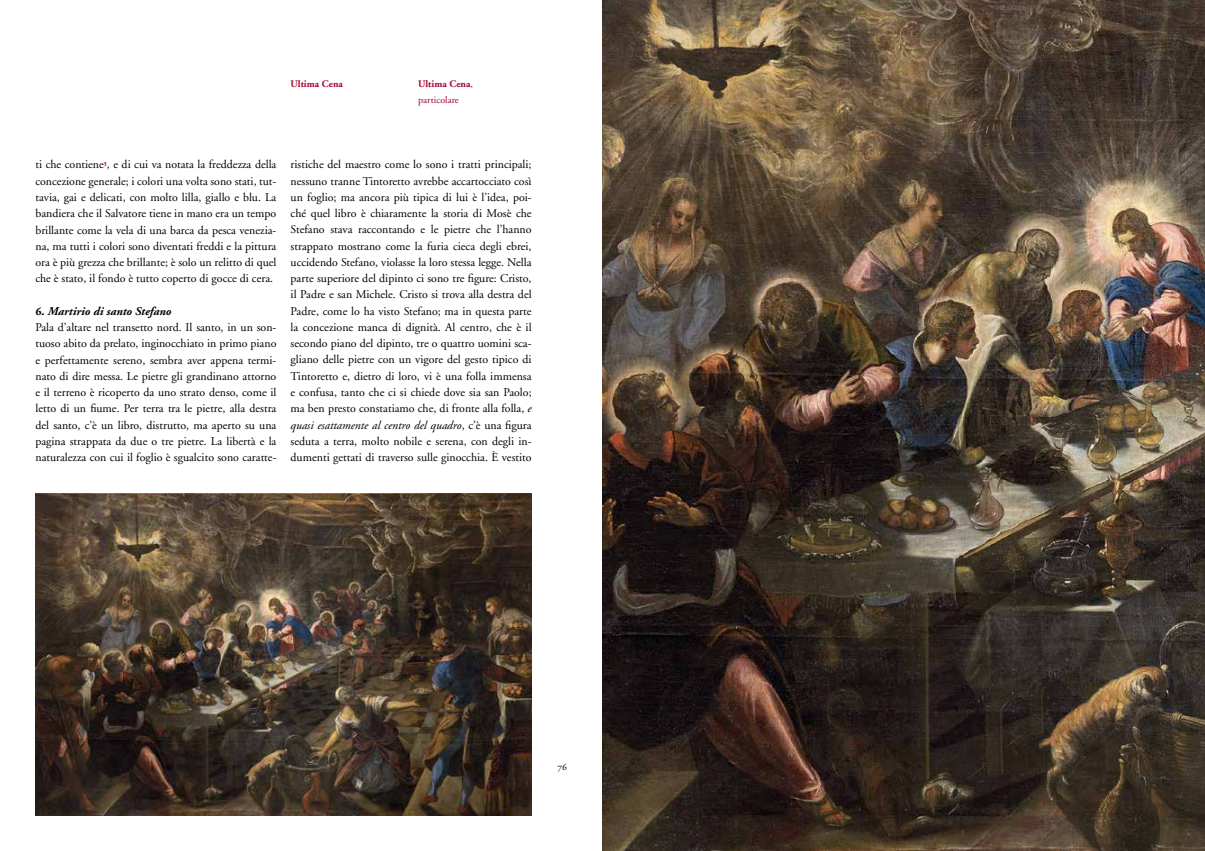
<style>
.page{position:relative;width:1205px;height:851px;background:#fff}
.page>*{position:absolute;margin:0;border:0;box-sizing:border-box;transform-origin:0 0}
.t1{font:11.88px/16.2px "Adobe Garamond";color:#000;text-align:justify}
.t2{font:10px/16.2px "Adobe Garamond";color:#a7032f}
.t3{font:700 10px "Adobe Garamond";color:#a7032f}
.s1{font-weight:700}
.s2{font-family:"Adobe Garamond Bold Os F"}
.s3{font-weight:700;font-style:italic}
.s4{font-style:italic}
</style>
<div class="page">
<img style="left:35px;top:493px;width:496px;height:322px">
<img style="left:603px;top:0;width:602px;height:850px">
<svg style="left:638px;top:765px;width:9px;height:7px"></svg>
<p class="t3" style="left:291px;top:78px;width:54px">Ultima Cena</p>
<p class="t2" style="left:418px;top:76px;width:56px"><span class="s1">Ultima Cena</span>, particolare</p>
<p class="t1" style="left:35px;top:157px;width:242px">ti che contiene<sup>3</sup>, e di cui va notata la freddezza della concezione generale; i colori una volta sono stati, tut&shy;tavia, gai e delicati, con molto lilla, giallo e blu. La bandiera che il Salvatore tiene in mano era un tempo brillante come la vela di una barca da pesca venezia&shy;na, ma tutti i colori sono diventati freddi e la pittura ora è più grezza che brillante; è solo un relitto di quel che è stato, il fondo è tutto coperto di gocce di cera.</p>
<p class="t1" style="left:35px;top:303px;width:242px;text-align:left"><span class="s2">6.</span> <span class="s3">Martirio di santo Stefano<br></span>Pala d’altare nel transetto nord. Il santo, in un son&shy;tuoso abito da prelato, inginocchiato in primo piano e perfettamente sereno, sembra aver appena termi&shy;nato di dire messa. Le pietre gli grandinano attorno e il terreno è ricoperto da uno strato denso, come il letto di un fiume. Per terra tra le pietre, alla destra del santo, c’è un libro, distrutto, ma aperto su una pagina strappata da due o tre pietre. La libertà e la naturalezza con cui il foglio è sgualcito sono caratte-</p>
<p class="t1" style="left:291px;top:157px;width:242px">ristiche del maestro come lo sono i tratti principali; nessuno tranne Tintoretto avrebbe accartocciato così un foglio; ma ancora più tipica di lui è l’idea, poi&shy;ché quel libro è chiaramente la storia di Mosè che Stefano stava raccontando e le pietre che l’hanno strappato mostrano come la furia cieca degli ebrei, uccidendo Stefano, violasse la loro stessa legge. Nella parte superiore del dipinto ci sono tre figure: Cristo, il Padre e san Michele. Cristo si trova alla destra del Padre, come lo ha visto Stefano; ma in questa parte la concezione manca di dignità. Al centro, che è il secondo piano del dipinto, tre o quattro uomini sca&shy;gliano delle pietre con un vigore del gesto tipico di Tintoretto e, dietro di loro, vi è una folla immensa e confusa, tanto che ci si chiede dove sia san Paolo; ma ben presto constatiamo che, di fronte alla folla, <span class="s4">e quasi esattamente al centro del quadro</span>, c’è una figura seduta a terra, molto nobile e serena, con degli in&shy;dumenti gettati di traverso sulle ginocchia. È vestito</p>
</div>
